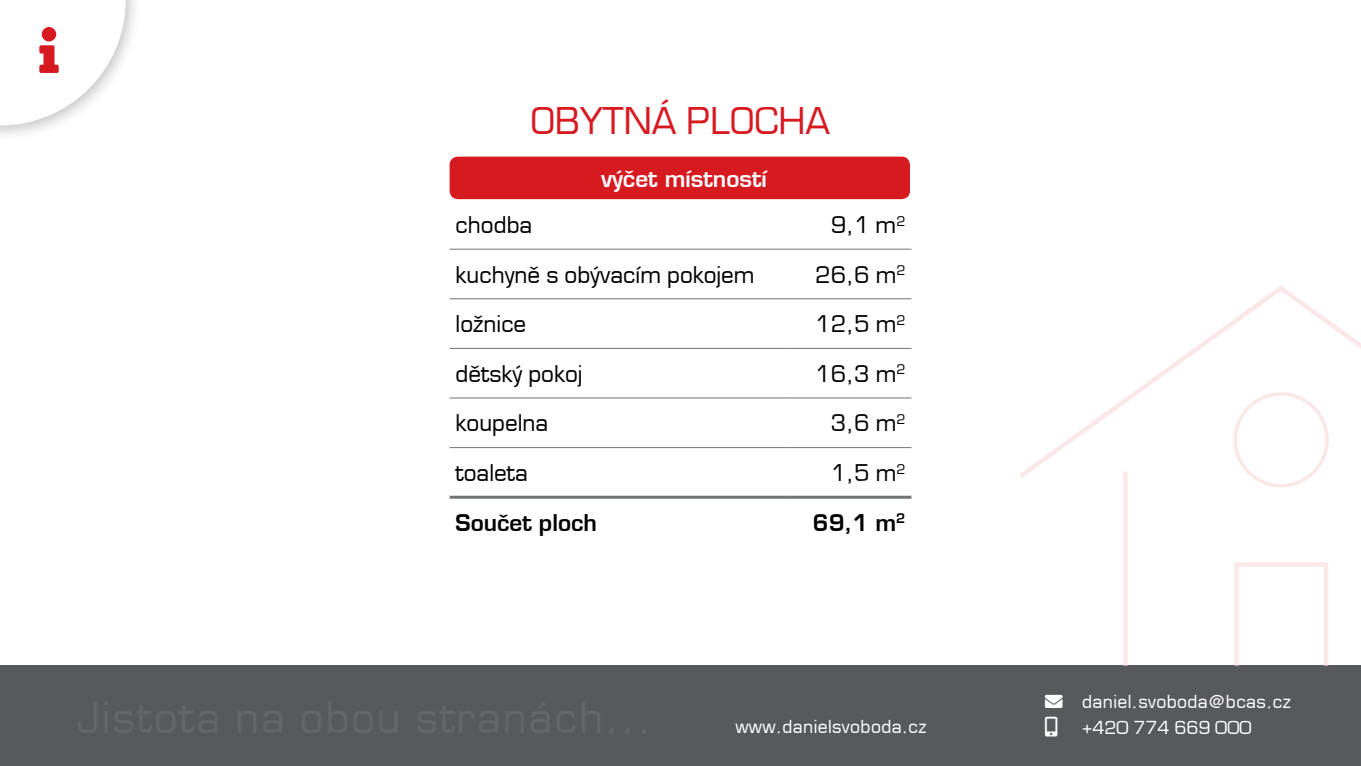
<style>
.page{position:relative;width:1361px;height:766px;background:#fff}
.page>*{position:absolute;margin:0;border:0;box-sizing:border-box;transform-origin:0 0}
.t1{font:36px "Euromode";color:#d71920}
.t2{font:22.5px "Euromode";color:#000}
.t3{font:700 22.5px "Euromode";color:#000}
.t4{font:700 22.5px "Euromode";color:#fff}
.t5{font:17.55px/26.2px "Euromode CE";letter-spacing:.02em;color:#fff;text-align:center}
</style>
<div class="page">
<div style="left:0;top:665px;width:1361px;height:100px;background:#58595b"></div>
<svg style="left:1123px;top:477px;width:4px;height:188px"></svg>
<svg style="left:1234px;top:562px;width:94px;height:103px"></svg>
<svg style="left:1252px;top:477px;width:58px;height:10px"></svg>
<svg style="left:1020px;top:286px;width:341px;height:191px"></svg>
<div style="left:0;top:0;width:142px;height:143px;background:#000;opacity:.25"></div>
<svg style="left:0;top:0;width:126px;height:125px"></svg>
<div style="left:449px;top:156px;width:461px;height:43px;background:#d71920;border-radius:9px"></div>
<hr style="left:449px;top:249px;width:342px;height:1px;background:#6f7475">
<hr style="left:791px;top:249px;width:120px;height:1px;background:#6f7475">
<hr style="left:449px;top:298px;width:342px;height:1px;background:#6f7475">
<hr style="left:791px;top:298px;width:120px;height:1px;background:#6f7475">
<hr style="left:449px;top:348px;width:342px;height:1px;background:#6f7475">
<hr style="left:791px;top:348px;width:120px;height:1px;background:#6f7475">
<hr style="left:449px;top:397px;width:342px;height:1px;background:#6f7475">
<hr style="left:791px;top:397px;width:120px;height:1px;background:#6f7475">
<hr style="left:449px;top:447px;width:342px;height:1px;background:#6f7475">
<hr style="left:791px;top:447px;width:120px;height:1px;background:#6f7475">
<hr style="left:449px;top:495px;width:342px;height:3px;background:#6f7475">
<hr style="left:791px;top:495px;width:120px;height:3px;background:#6f7475">
<h1 class="t1" style="left:531px;top:99px;width:301px">OBYTNÁ PLOCHA</h1>
<p class="t4" style="left:601px;top:165px;width:167px">výčet místností</p>
<p class="t2" style="left:455px;top:211px;width:78px">chodba</p>
<p class="t2" style="left:831px;top:211px;width:76px">9,1 m<sup>2</sup></p>
<p class="t2" style="left:455px;top:261px;width:301px">kuchyně s obývacím pokojem</p>
<p class="t2" style="left:815px;top:261px;width:92px">26,6 m<sup>2</sup></p>
<p class="t2" style="left:455px;top:310px;width:72px">ložnice</p>
<p class="t2" style="left:815px;top:310px;width:92px">12,5 m<sup>2</sup></p>
<p class="t2" style="left:455px;top:360px;width:129px">dětský pokoj</p>
<p class="t2" style="left:815px;top:360px;width:92px">16,3 m<sup>2</sup></p>
<p class="t2" style="left:455px;top:409px;width:94px">koupelna</p>
<p class="t2" style="left:831px;top:409px;width:76px">3,6 m<sup>2</sup></p>
<p class="t2" style="left:455px;top:459px;width:74px">toaleta</p>
<p class="t2" style="left:831px;top:459px;width:76px">1,5 m<sup>2</sup></p>
<p class="t3" style="left:455px;top:508px;width:143px">Součet ploch</p>
<p class="t3" style="left:813px;top:508px;width:94px">69,1 m<sup>2</sup></p>
<p class="t5" style="left:735px;top:713px;width:192px">www.danielsvoboda.cz</p>
<p class="t5" style="left:1045px;top:688px;width:247px">→ daniel.svoboda@bcas.cz +420 774 669 000</p>
</div>
